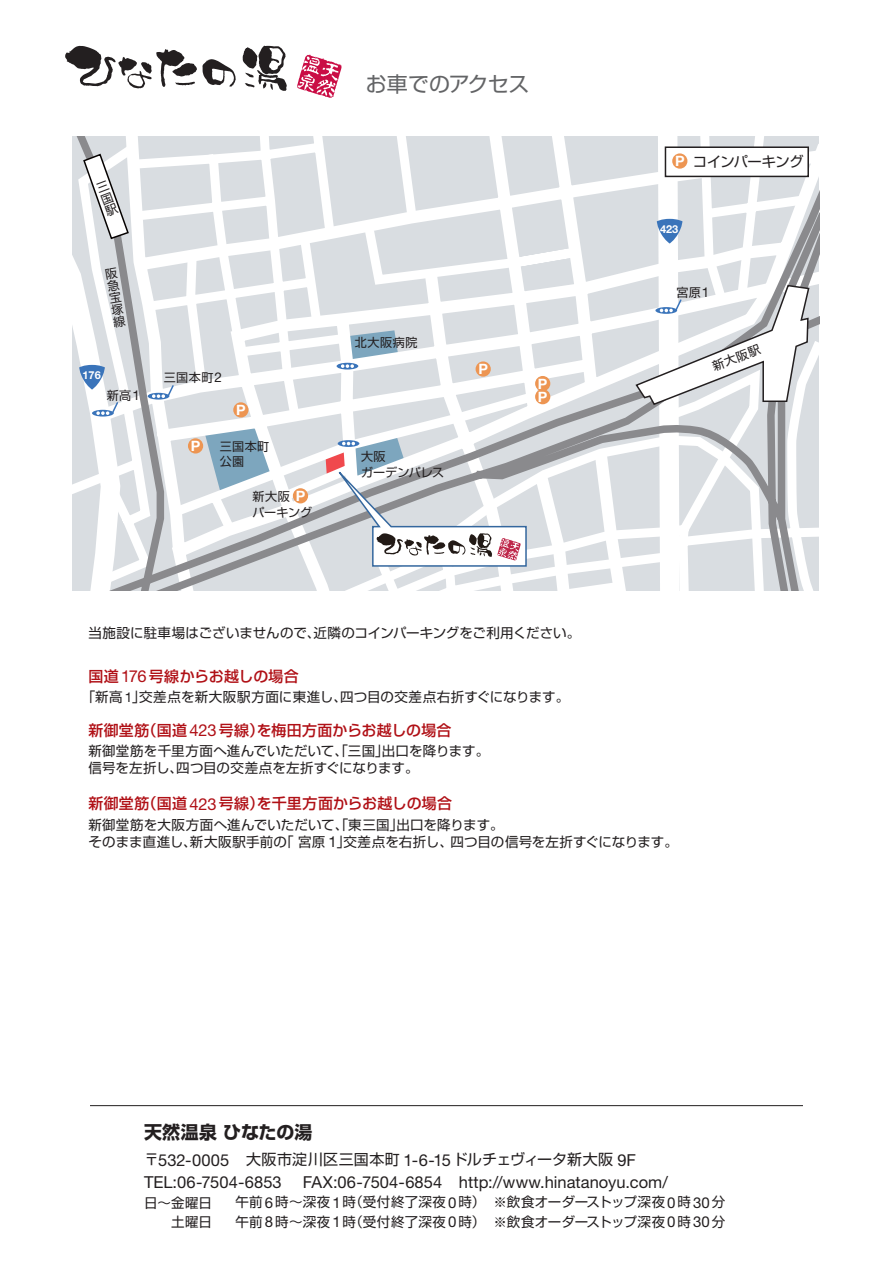
<style>
.page{position:relative;width:893px;height:1263px;background:#fff}
.page>*{position:absolute;margin:0;border:0;box-sizing:border-box;transform-origin:0 0}
.t1{font:21px "Shin Go regular 83 pv RKSJ H";letter-spacing:-.01em;color:#636466}
.t2{font:18px "Shin Go Bold 83 pv RKSJ H";letter-spacing:.01em;color:#231f20}
.t3{font:16.5px "Helvetica Neue";color:#231f20}
.t4{font:15px "Shin Go Medium 83 pv RKSJ H";letter-spacing:.015em;color:#b01016}
.t5{font:15px "Shin Go regular 83 pv RKSJ H";letter-spacing:.015em;color:#231f20}
.t6{font:14.25px "Shin Go regular 83 pv RKSJ H";letter-spacing:-.04em;color:#231f20}
.t7{font:700 14.25px/13px "Helvetica Neue";color:#fff}
.t8{font:13.5px/16.5px "Shin Go regular 83 pv RKSJ H";letter-spacing:.01em;color:#231f20}
.t9{font:13.5px "Shin Go regular 83 pv RKSJ H";letter-spacing:.03em;color:#231f20}
.t10{font:12.15px/12.1px "Shin Go regular 83 pv RKSJ H";letter-spacing:.03em;color:#231f20;text-align:justify}
.t11{font:12.15px/15.3px "Shin Go regular 83 pv RKSJ H";letter-spacing:-.005em;color:#231f20}
.t12{font:12.15px/15.3px "Shin Go regular 83 pv RKSJ H";color:#231f20}
.t13{font:700 10.95px "Helvetica Neue";color:#fff}
.s1{font-family:"Helvetica Neue";font-size:13.5px}
.s2{font-family:"Helvetica Neue";font-weight:700;color:#fff}
.s3{font-family:"Helvetica Neue";font-size:16.5px}
.s4{font-family:"Helvetica Neue"}
.s5{font-family:"Helvetica Neue";font-size:15px}
</style>
<div class="page">
<hr style="left:90px;top:1105px;width:713px;height:1px;background:#231f20">
<svg style="left:65px;top:46px;width:171px;height:42px"></svg>
<svg style="left:243px;top:45px;width:44px;height:46px"></svg>
<svg style="left:297px;top:55px;width:45px;height:43px"></svg>
<svg style="left:72px;top:136px;width:747px;height:455px"></svg>
<svg style="left:79px;top:365px;width:26px;height:25px"></svg>
<svg style="left:657px;top:219px;width:25px;height:24px"></svg>
<svg style="left:92px;top:410px;width:22px;height:7px"></svg>
<svg style="left:96px;top:401px;width:23px;height:14px"></svg>
<div style="left:148px;top:393px;width:21px;height:7px;background:#3a74ba;border-radius:50%"></div>
<svg style="left:152px;top:384px;width:23px;height:14px"></svg>
<div style="left:337px;top:363px;width:21px;height:6px;background:#3a74ba;border-radius:50%"></div>
<svg style="left:341px;top:330px;width:58px;height:38px"></svg>
<svg style="left:634px;top:284px;width:176px;height:122px"></svg>
<div style="left:188px;top:438px;width:15px;height:15px;background:#ed9552;border-radius:50%"></div>
<div style="left:233px;top:402px;width:15px;height:15px;background:#ed9552;border-radius:50%"></div>
<div style="left:535px;top:376px;width:15px;height:15px;background:#ed9552;border-radius:50%"></div>
<div style="left:535px;top:389px;width:15px;height:15px;background:#ed9552;border-radius:50%"></div>
<div style="left:476px;top:361px;width:15px;height:16px;background:#ed9552;border-radius:50%"></div>
<div style="left:293px;top:488px;width:15px;height:15px;background:#ed9552;border-radius:50%"></div>
<svg style="left:324px;top:432px;width:322px;height:159px"></svg>
<div style="left:665px;top:147px;width:143px;height:29px;background:#fff"></div>
<div style="left:665px;top:146px;width:144px;height:31px;border:2px solid #231f20"></div>
<div style="left:672px;top:153px;width:15px;height:16px;background:#ed9552;border-radius:50%"></div>
<svg style="left:82px;top:153px;width:48px;height:87px"></svg>
<h1 class="t1" style="left:366px;top:76px;width:165px">お車でのアクセス</h1>
<p class="t10" style="left:104px;top:270px;width:14px;rotate:-10deg">阪急宝塚線</p>
<p class="t13" style="left:82px;top:371px;width:20px">176</p>
<p class="t10" style="left:107px;top:391px;width:35px">新高<span class="s1">1</span></p>
<p class="t10" style="left:164px;top:373px;width:59px">三国本町<span class="s1">2</span></p>
<p class="t7" style="left:236px;top:405px;width:11px">P</p>
<p class="t7" style="left:191px;top:441px;width:11px">P</p>
<p class="t10" style="left:220px;top:440px;width:51px;line-height:15.3px">三国本町公園</p>
<p class="t12" style="left:253px;top:491px;width:61px">新大阪<br>パーキング</p>
<p class="t7" style="left:296px;top:491px;width:11px">P</p>
<p class="t10" style="left:355px;top:338px;width:64px">北大阪病院</p>
<p class="t11" style="left:361px;top:451px;width:85px">大阪<br>ガーデンパレス</p>
<p class="t7" style="left:478px;top:364px;width:11px">P</p>
<p class="t7" style="left:538px;top:378px;width:11px">P<br>P</p>
<p class="t8" style="left:88px;top:626px;width:493px">当施設に駐車場はございませんので、近隣のコインパーキングをご利用ください。</p>
<p class="t6" style="left:675px;top:157px;width:130px"><span class="s2">P</span> コインパーキング</p>
<p class="t13" style="left:660px;top:225px;width:20px">423</p>
<p class="t10" style="left:677px;top:288px;width:34px">宮原<span class="s1">1</span></p>
<p class="t10" style="left:711px;top:362px;width:52px;rotate:-21deg">新大阪駅</p>
<p class="t4" style="left:88px;top:671px;width:212px">国道<span class="s3">176</span>号線からお越しの場合</p>
<p class="t9" style="left:82px;top:692px;width:489px">「新高<span class="s4">1</span>」交差点を新大阪駅方面に東進し、四つ目の交差点右折すぐになります。</p>
<p class="t4" style="left:88px;top:725px;width:365px">新御堂筋（国道<span class="s3">423</span>号線）を梅田方面からお越しの場合</p>
<p class="t8" style="left:88px;top:745px;width:402px">新御堂筋を千里方面へ進んでいただいて、「三国」出口を降ります。信号を左折し、四つ目の交差点を左折すぐになります。</p>
<p class="t4" style="left:88px;top:798px;width:365px">新御堂筋（国道<span class="s3">423</span>号線）を千里方面からお越しの場合</p>
<p class="t8" style="left:88px;top:818px;width:591px;line-height:17.2px">新御堂筋を大阪方面へ進んでいただいて、「東三国」出口を降ります。<br>そのまま直進し、新大阪駅手前の「 宮原 <span class="s5">1</span>」交差点を右折し、四つ目の信号を左折すぐになります。</p>
<h2 class="t2" style="left:144px;top:1125px;width:170px">天然温泉 ひなたの湯</h2>
<p class="t5" style="left:144px;top:1154px;width:494px">〒<span class="s3">532-0005</span> 大阪市淀川区三国本町 <span class="s3">1-6-15</span>ドルチェヴィータ新大阪 <span class="s3">9F</span></p>
<p class="t3" style="left:144px;top:1172px;width:139px">TEL:06-7504-6853</p>
<p class="t3" style="left:303px;top:1172px;width:367px">FAX:06-7504-6854 http://www.hinatanoyu.com/</p>
<p class="t8" style="left:144px;top:1196px;width:70px">日～金曜日</p>
<p class="t8" style="left:236px;top:1196px;width:491px">午前<span class="s5">6</span>時～深夜<span class="s5">1</span>時（受付終了深夜<span class="s5">0</span>時）　※飲食オーダーストップ深夜<span class="s5">0</span>時<span class="s5">30</span>分</p>
<p class="t8" style="left:171px;top:1215px;width:42px">土曜日</p>
<p class="t8" style="left:235px;top:1215px;width:491px">午前<span class="s5">8</span>時～深夜<span class="s5">1</span>時（受付終了深夜<span class="s5">0</span>時）　※飲食オーダーストップ深夜<span class="s5">0</span>時<span class="s5">30</span>分</p>
</div>
